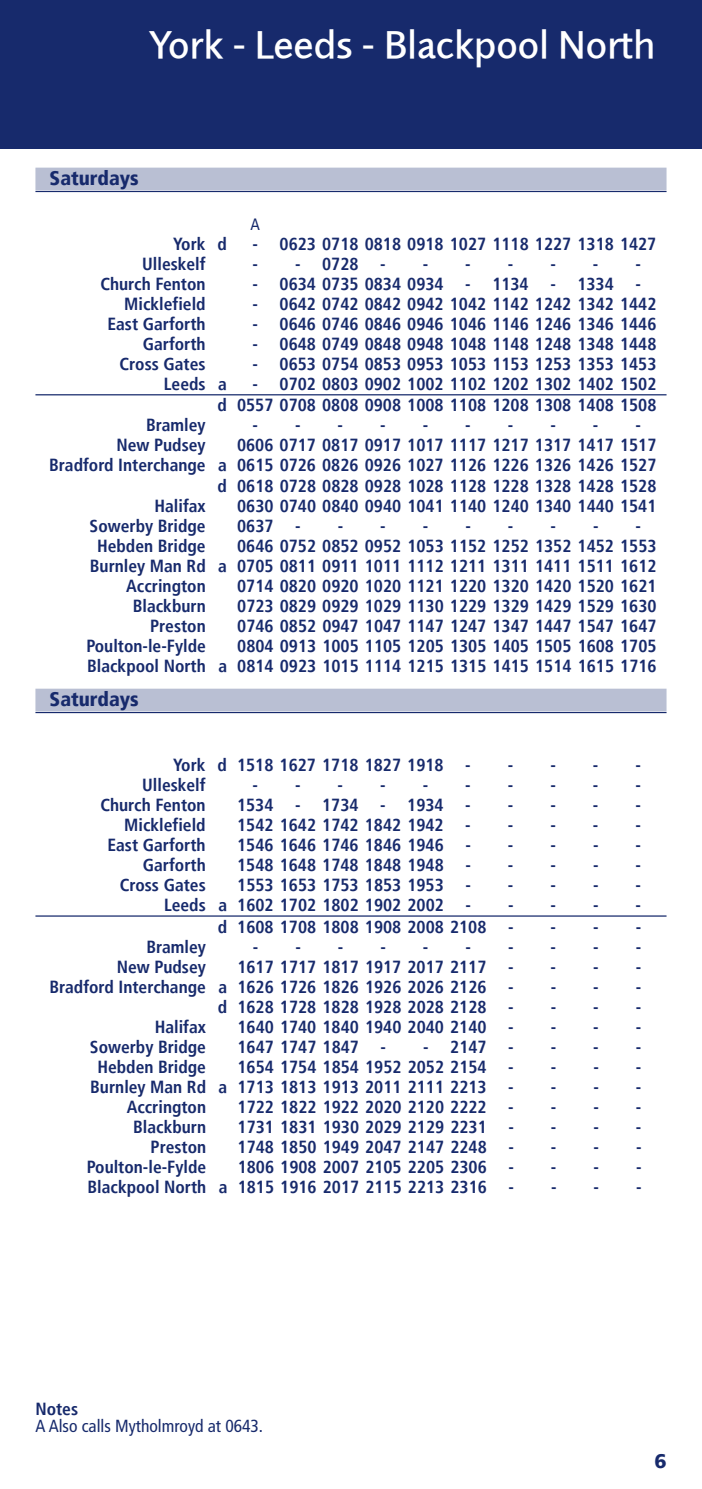
<style>
.page{position:relative;width:702px;height:1489px;background:#fff}
.page>*{position:absolute;margin:0;border:0;box-sizing:border-box;transform-origin:0 0}
.t1{font:500 40px "Foundry Sans";color:#fff}
.t2{font:900 condensed 20px "Frutiger LT";color:#172a6c}
.t3{font:900 20px "Frutiger LT";color:#172a6c}
.t4{font:700 condensed 17.5px/21.2px "Frutiger LT";color:#172a6c;text-align:right}
.t5{font:condensed 17.5px "Frutiger LT";color:#172a6c}
.t6{font:condensed 16.5px "Frutiger LT";color:#172a6c}
</style>
<div class="page">
<div style="left:0;top:0;width:702px;height:149px;background:#172a6c"></div>
<div style="left:35px;top:168px;width:631px;height:22px;background:#b9bfd3"></div>
<hr style="left:35px;top:191px;width:631px;height:1px;background:#172a6c">
<hr style="left:35px;top:394px;width:631px;height:1px;background:#172a6c">
<div style="left:35px;top:688px;width:631px;height:23px;background:#b9bfd3"></div>
<hr style="left:35px;top:712px;width:631px;height:1px;background:#172a6c">
<hr style="left:35px;top:915px;width:631px;height:1px;background:#172a6c">
<h1 class="t1" style="left:149px;top:21px;width:508px">York - Leeds - Blackpool North</h1>
<p class="t2" style="left:50px;top:166px;width:91px">Saturdays</p>
<p class="t6" style="left:250px;top:215px;width:11px">A</p>
<p class="t4" style="left:173px;top:233px;width:55px">York d</p>
<p class="t4" style="left:252px;top:233px;width:405px">- 0623 0718 0818 0918 1027 1118 1227 1318 1427</p>
<p class="t4" style="left:142px;top:253px;width:65px">Ulleskelf</p>
<p class="t4" style="left:252px;top:253px;width:135px">- - 0728 -</p>
<p class="t4" style="left:422px;top:253px;width:50px">- -</p>
<p class="t4" style="left:507px;top:253px;width:50px">- -</p>
<p class="t4" style="left:593px;top:253px;width:50px">- -</p>
<p class="t4" style="left:100px;top:273px;width:107px">Church Fenton</p>
<p class="t4" style="left:252px;top:273px;width:390px">- 0634 0735 0834 0934 - 1134 - 1334 -</p>
<p class="t4" style="left:124px;top:293px;width:83px">Micklefield</p>
<p class="t4" style="left:252px;top:293px;width:405px">- 0642 0742 0842 0942 1042 1142 1242 1342 1442</p>
<p class="t4" style="left:107px;top:313px;width:100px">East Garforth</p>
<p class="t4" style="left:252px;top:313px;width:405px">- 0646 0746 0846 0946 1046 1146 1246 1346 1446</p>
<p class="t4" style="left:143px;top:333px;width:64px">Garforth</p>
<p class="t4" style="left:252px;top:333px;width:405px">- 0648 0749 0848 0948 1048 1148 1248 1348 1448</p>
<p class="t4" style="left:120px;top:353px;width:88px">Cross Gates</p>
<p class="t4" style="left:252px;top:353px;width:405px">- 0653 0754 0853 0953 1053 1153 1253 1353 1453</p>
<p class="t4" style="left:164px;top:373px;width:65px">Leeds a</p>
<p class="t4" style="left:217px;top:373px;width:440px">- 0702 0803 0902 1002 1102 1202 1302 1402 1502<br>d 0557 0708 0808 0908 1008 1108 1208 1308 1408 1508</p>
<p class="t4" style="left:146px;top:415px;width:61px">Bramley</p>
<p class="t4" style="left:252px;top:415px;width:50px">- -</p>
<p class="t4" style="left:337px;top:415px;width:50px">- -</p>
<p class="t4" style="left:422px;top:415px;width:50px">- -</p>
<p class="t4" style="left:508px;top:415px;width:50px">- -</p>
<p class="t4" style="left:593px;top:415px;width:50px">- -</p>
<p class="t4" style="left:116px;top:435px;width:91px">New Pudsey</p>
<p class="t4" style="left:237px;top:435px;width:421px">0606 0717 0817 0917 1017 1117 1217 1317 1417 1517</p>
<p class="t4" style="left:49px;top:455px;width:608px">Bradford Interchange a 0615 0726 0826 0926 1027 1126 1226 1326 1426 1527</p>
<p class="t4" style="left:217px;top:475px;width:440px">d 0618 0728 0828 0928 1028 1128 1228 1328 1428 1528</p>
<p class="t4" style="left:154px;top:495px;width:53px">Halifax</p>
<p class="t4" style="left:237px;top:495px;width:421px">0630 0740 0840 0940 1041 1140 1240 1340 1440 1541</p>
<p class="t4" style="left:90px;top:515px;width:118px">Sowerby Bridge</p>
<p class="t4" style="left:237px;top:515px;width:65px">0637 -</p>
<p class="t4" style="left:338px;top:515px;width:50px">- -</p>
<p class="t4" style="left:423px;top:515px;width:50px">- -</p>
<p class="t4" style="left:508px;top:515px;width:50px">- -</p>
<p class="t4" style="left:593px;top:515px;width:50px">- -</p>
<p class="t4" style="left:97px;top:535px;width:110px">Hebden Bridge</p>
<p class="t4" style="left:237px;top:535px;width:421px">0646 0752 0852 0952 1053 1152 1252 1352 1452 1553</p>
<p class="t4" style="left:90px;top:555px;width:568px">Burnley Man Rd a 0705 0811 0911 1011 1112 1211 1311 1411 1511 1612</p>
<p class="t4" style="left:126px;top:575px;width:81px">Accrington</p>
<p class="t4" style="left:237px;top:575px;width:421px">0714 0820 0920 1020 1121 1220 1320 1420 1520 1621</p>
<p class="t4" style="left:133px;top:595px;width:74px">Blackburn</p>
<p class="t4" style="left:237px;top:595px;width:421px">0723 0829 0929 1029 1130 1229 1329 1429 1529 1630</p>
<p class="t4" style="left:150px;top:615px;width:57px">Preston</p>
<p class="t4" style="left:237px;top:615px;width:421px">0746 0852 0947 1047 1147 1247 1347 1447 1547 1647</p>
<p class="t4" style="left:86px;top:635px;width:121px">Poulton-le-Fylde</p>
<p class="t4" style="left:87px;top:635px;width:571px;line-height:20px">0804 0913 1005 1105 1205 1305 1405 1505 1608 1705<br>Blackpool North a 0814 0923 1015 1114 1215 1315 1415 1514 1615 1716</p>
<p class="t2" style="left:50px;top:687px;width:91px">Saturdays</p>
<p class="t4" style="left:173px;top:754px;width:299px">York d 1518 1627 1718 1827 1918 -</p>
<p class="t4" style="left:507px;top:754px;width:50px">- -</p>
<p class="t4" style="left:593px;top:754px;width:50px">- -</p>
<p class="t4" style="left:142px;top:774px;width:65px">Ulleskelf</p>
<p class="t4" style="left:252px;top:774px;width:50px">- -</p>
<p class="t4" style="left:337px;top:774px;width:50px">- -</p>
<p class="t4" style="left:422px;top:774px;width:50px">- -</p>
<p class="t4" style="left:508px;top:774px;width:50px">- -</p>
<p class="t4" style="left:593px;top:774px;width:50px">- -</p>
<p class="t4" style="left:100px;top:794px;width:107px">Church Fenton</p>
<p class="t4" style="left:237px;top:794px;width:235px">1534 - 1734 - 1934 -</p>
<p class="t4" style="left:508px;top:794px;width:50px">- -</p>
<p class="t4" style="left:593px;top:794px;width:50px">- -</p>
<p class="t4" style="left:124px;top:814px;width:83px">Micklefield</p>
<p class="t4" style="left:237px;top:814px;width:235px">1542 1642 1742 1842 1942 -</p>
<p class="t4" style="left:508px;top:814px;width:50px">- -</p>
<p class="t4" style="left:593px;top:814px;width:50px">- -</p>
<p class="t4" style="left:107px;top:834px;width:100px">East Garforth</p>
<p class="t4" style="left:237px;top:834px;width:235px">1546 1646 1746 1846 1946 -</p>
<p class="t4" style="left:508px;top:834px;width:50px">- -</p>
<p class="t4" style="left:593px;top:834px;width:50px">- -</p>
<p class="t4" style="left:143px;top:854px;width:64px">Garforth</p>
<p class="t4" style="left:237px;top:854px;width:235px">1548 1648 1748 1848 1948 -</p>
<p class="t4" style="left:508px;top:854px;width:50px">- -</p>
<p class="t4" style="left:593px;top:854px;width:50px">- -</p>
<p class="t4" style="left:120px;top:874px;width:88px">Cross Gates</p>
<p class="t4" style="left:237px;top:874px;width:235px">1553 1653 1753 1853 1953 -</p>
<p class="t4" style="left:508px;top:874px;width:50px">- -</p>
<p class="t4" style="left:593px;top:874px;width:50px">- -</p>
<p class="t4" style="left:164px;top:894px;width:308px">Leeds a 1602 1702 1802 1902 2002 -</p>
<p class="t4" style="left:508px;top:894px;width:50px">- -</p>
<p class="t4" style="left:593px;top:894px;width:50px">- -</p>
<p class="t4" style="left:218px;top:916px;width:297px">d 1608 1708 1808 1908 2008 2108 -</p>
<p class="t4" style="left:550px;top:916px;width:50px">- -</p>
<p class="t4" style="left:635px;top:916px;width:7px">-</p>
<p class="t4" style="left:146px;top:936px;width:61px">Bramley</p>
<p class="t4" style="left:253px;top:936px;width:50px">- -</p>
<p class="t4" style="left:338px;top:936px;width:50px">- -</p>
<p class="t4" style="left:423px;top:936px;width:50px">- -</p>
<p class="t4" style="left:508px;top:936px;width:50px">- -</p>
<p class="t4" style="left:593px;top:936px;width:50px">- -</p>
<p class="t4" style="left:117px;top:956px;width:91px">New Pudsey</p>
<p class="t4" style="left:237px;top:956px;width:278px">1617 1717 1817 1917 2017 2117 -</p>
<p class="t4" style="left:550px;top:956px;width:50px">- -</p>
<p class="t4" style="left:635px;top:956px;width:7px">-</p>
<p class="t4" style="left:49px;top:976px;width:465px">Bradford Interchange a 1626 1726 1826 1926 2026 2126 -</p>
<p class="t4" style="left:550px;top:976px;width:50px">- -</p>
<p class="t4" style="left:635px;top:976px;width:7px">-</p>
<p class="t4" style="left:218px;top:996px;width:297px">d 1628 1728 1828 1928 2028 2128 -</p>
<p class="t4" style="left:550px;top:996px;width:50px">- -</p>
<p class="t4" style="left:635px;top:996px;width:7px">-</p>
<p class="t4" style="left:155px;top:1016px;width:53px">Halifax</p>
<p class="t4" style="left:237px;top:1016px;width:278px">1640 1740 1840 1940 2040 2140 -</p>
<p class="t4" style="left:550px;top:1016px;width:50px">- -</p>
<p class="t4" style="left:635px;top:1016px;width:7px">-</p>
<p class="t4" style="left:90px;top:1036px;width:118px">Sowerby Bridge</p>
<p class="t4" style="left:237px;top:1036px;width:150px">1647 1747 1847 -</p>
<p class="t4" style="left:423px;top:1036px;width:92px">- 2147 -</p>
<p class="t4" style="left:550px;top:1036px;width:50px">- -</p>
<p class="t4" style="left:635px;top:1036px;width:7px">-</p>
<p class="t4" style="left:97px;top:1056px;width:110px">Hebden Bridge</p>
<p class="t4" style="left:237px;top:1056px;width:278px">1654 1754 1854 1952 2052 2154 -</p>
<p class="t4" style="left:550px;top:1056px;width:50px">- -</p>
<p class="t4" style="left:636px;top:1056px;width:7px">-</p>
<p class="t4" style="left:90px;top:1076px;width:425px">Burnley Man Rd a 1713 1813 1913 2011 2111 2213 -</p>
<p class="t4" style="left:550px;top:1076px;width:50px">- -</p>
<p class="t4" style="left:636px;top:1076px;width:7px">-</p>
<p class="t4" style="left:127px;top:1096px;width:81px">Accrington</p>
<p class="t4" style="left:237px;top:1096px;width:278px">1722 1822 1922 2020 2120 2222 -</p>
<p class="t4" style="left:551px;top:1096px;width:50px">- -</p>
<p class="t4" style="left:636px;top:1096px;width:7px">-</p>
<p class="t4" style="left:133px;top:1116px;width:74px">Blackburn</p>
<p class="t4" style="left:237px;top:1116px;width:278px">1731 1831 1930 2029 2129 2231 -</p>
<p class="t4" style="left:551px;top:1116px;width:50px">- -</p>
<p class="t4" style="left:636px;top:1116px;width:7px">-</p>
<p class="t4" style="left:151px;top:1136px;width:57px">Preston</p>
<p class="t4" style="left:238px;top:1136px;width:278px">1748 1850 1949 2047 2147 2248 -</p>
<p class="t4" style="left:551px;top:1136px;width:50px">- -</p>
<p class="t4" style="left:636px;top:1136px;width:7px">-</p>
<p class="t4" style="left:87px;top:1156px;width:121px">Poulton-le-Fylde</p>
<p class="t4" style="left:238px;top:1156px;width:278px">1806 1908 2007 2105 2205 2306 -</p>
<p class="t4" style="left:551px;top:1156px;width:50px">- -</p>
<p class="t4" style="left:636px;top:1156px;width:7px">-</p>
<p class="t4" style="left:87px;top:1176px;width:428px">Blackpool North a 1815 1916 2017 2115 2213 2316 -</p>
<p class="t4" style="left:551px;top:1176px;width:50px">- -</p>
<p class="t4" style="left:636px;top:1176px;width:7px">-</p>
<p class="t4" style="left:35px;top:1397px;width:44px">Notes</p>
<p class="t5" style="left:35px;top:1415px;width:229px">A Also calls Mytholmroyd at 0643.</p>
<p class="t3" style="left:654px;top:1448px;width:14px">6</p>
</div>
